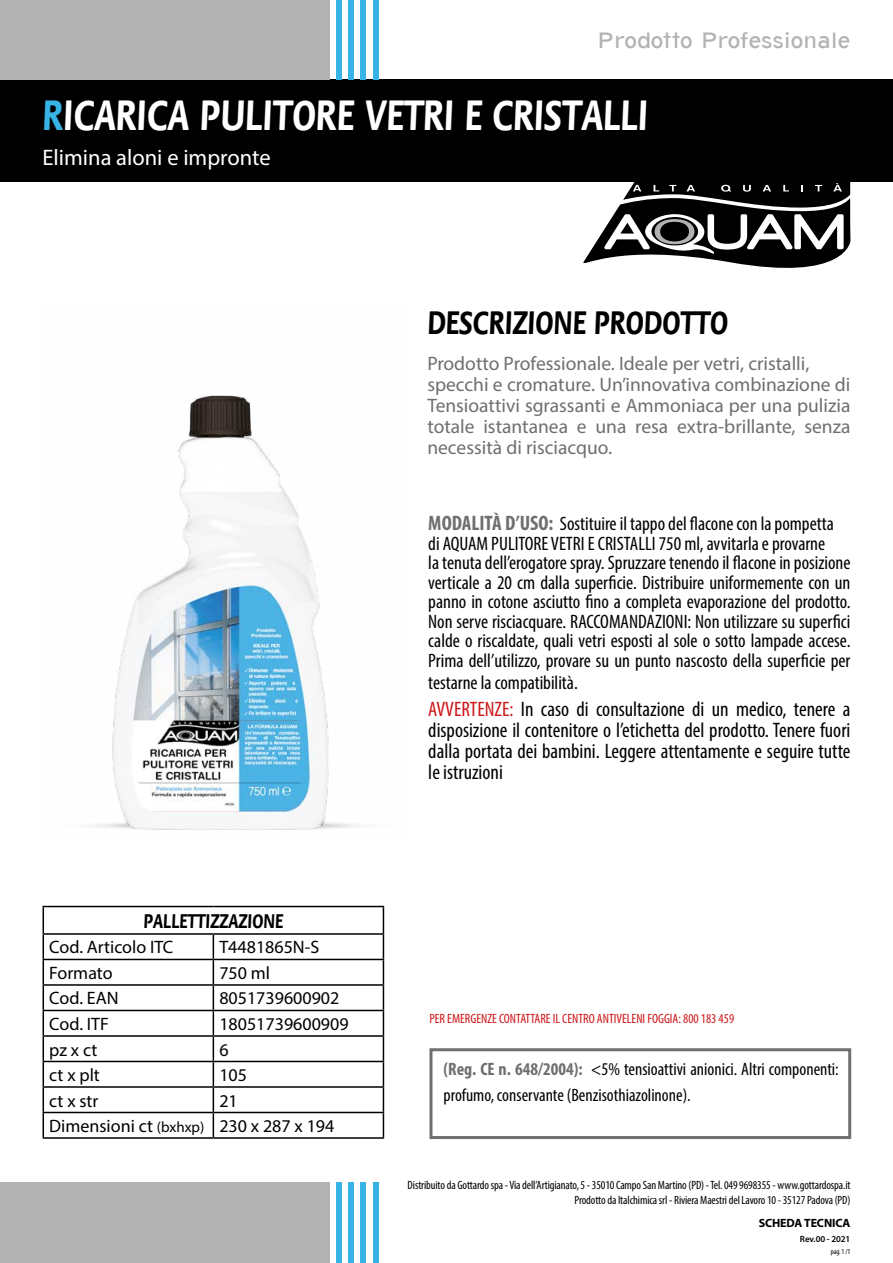
<style>
.page{position:relative;width:893px;height:1263px;background:#fff}
.page>*{position:absolute;margin:0;border:0;box-sizing:border-box;transform-origin:0 0}
.t1{font:700 45px "Flora";color:#fff;scale:.83 1}
.t2{font:700 34.5px "Flora";color:#000;scale:.83 1}
.t3{font:22.5px "Myriad Pro";color:#fff}
.t4{font:22.5px "AT Sans Number One";color:#b3b2b2}
.t5{font:condensed 21px/21px "Myriad Pro";color:#000;text-align:justify}
.t6{font:700 21px "Flora";color:#000;scale:.83 1}
.t7{font:condensed 19.5px/19.5px "Myriad Pro";color:#000}
.t8{font:19.5px/21px "Myriad Pro";color:#706f6f}
.t9{font:18px/25.5px "Myriad Pro";color:#000}
.t10{font:condensed 18px/25.5px "Myriad Pro";color:#000}
.t11{font:condensed 13.5px "Myriad Pro";color:#cd1719}
.t12{font:condensed 12px/15px "Myriad Pro";letter-spacing:-.01em;color:#000;text-align:right}
.t13{font:700 12px "Myriad Pro";letter-spacing:-.01em;color:#000}
.t14{font:600 9px "Myriad Pro";letter-spacing:-.01em;color:#000}
.t15{font:condensed 7.5px "Myriad Pro";color:#000}
.s1{color:#37b4e5}
.s2{font-size:15px}
.s3{font-weight:700;font-size:21px;color:#706f6f}
.s4{color:#cd1719}
.s5{font-weight:700;color:#706f6f}
</style>
<div class="page">
<svg style="left:583px;top:182px;width:267px;height:86px"></svg>
<div style="left:0;top:80px;width:893px;height:102px;background:#000"></div>
<div style="left:373px;top:1182px;width:6px;height:81px;background:#37b4e5"></div>
<div style="left:361px;top:1182px;width:5px;height:81px;background:#37b4e5"></div>
<div style="left:348px;top:1182px;width:6px;height:81px;background:#37b4e5"></div>
<div style="left:336px;top:1182px;width:6px;height:81px;background:#37b4e5"></div>
<div style="left:0;top:1182px;width:329px;height:81px;background:#b3b2b2"></div>
<div style="left:373px;top:0;width:6px;height:80px;background:#37b4e5"></div>
<div style="left:361px;top:0;width:5px;height:80px;background:#37b4e5"></div>
<div style="left:348px;top:0;width:6px;height:80px;background:#37b4e5"></div>
<div style="left:336px;top:0;width:6px;height:80px;background:#37b4e5"></div>
<div style="left:0;top:0;width:329px;height:80px;background:#b3b2b2"></div>
<div style="left:429px;top:1048px;width:422px;height:91px;border:3px solid #706f6f"></div>
<hr style="left:43px;top:906px;width:170px;height:1px;background:#000">
<hr style="left:213px;top:906px;width:171px;height:1px;background:#000">
<hr style="left:43px;top:933px;width:170px;height:2px;background:#000">
<hr style="left:213px;top:933px;width:171px;height:2px;background:#000">
<hr style="left:43px;top:959px;width:170px;height:1px;background:#000">
<hr style="left:213px;top:959px;width:171px;height:1px;background:#000">
<hr style="left:43px;top:984px;width:170px;height:2px;background:#000">
<hr style="left:213px;top:984px;width:171px;height:2px;background:#000">
<hr style="left:43px;top:1010px;width:170px;height:1px;background:#000">
<hr style="left:213px;top:1010px;width:171px;height:1px;background:#000">
<hr style="left:43px;top:1035px;width:170px;height:2px;background:#000">
<hr style="left:213px;top:1035px;width:171px;height:2px;background:#000">
<hr style="left:43px;top:1061px;width:170px;height:1px;background:#000">
<hr style="left:213px;top:1061px;width:171px;height:1px;background:#000">
<hr style="left:43px;top:1086px;width:170px;height:2px;background:#000">
<hr style="left:213px;top:1086px;width:171px;height:2px;background:#000">
<hr style="left:43px;top:1112px;width:170px;height:1px;background:#000">
<svg style="left:43px;top:907px;width:1px;height:230px"></svg>
<hr style="left:213px;top:1112px;width:171px;height:1px;background:#000">
<svg style="left:213px;top:935px;width:1px;height:202px"></svg>
<svg style="left:383px;top:907px;width:1px;height:230px"></svg>
<hr style="left:43px;top:1137px;width:170px;height:2px;background:#000">
<hr style="left:213px;top:1137px;width:171px;height:2px;background:#000">
<img style="left:91px;top:395px;width:269px;height:435px">
<p class="t4" style="left:597px;top:27px;width:255px">Prodotto Professionale</p>
<h1 class="t1" style="left:43px;top:91px;width:731px"><span class="s1">R</span>ICARICA PULITORE VETRI E CRISTALLI</h1>
<p class="t3" style="left:43px;top:143px;width:230px">Elimina aloni e impronte</p>
<p class="t6" style="left:144px;top:910px;width:170px">PALLETTIZZAZIONE</p>
<p class="t9" style="left:49px;top:934px;width:126px">Cod. Articolo ITC</p>
<p class="t9" style="left:219px;top:934px;width:101px">T4481865N-S</p>
<p class="t9" style="left:49px;top:960px;width:65px">Formato</p>
<p class="t9" style="left:219px;top:960px;width:52px">750 ml</p>
<p class="t9" style="left:49px;top:985px;width:71px">Cod. EAN</p>
<p class="t9" style="left:219px;top:985px;width:122px">8051739600902</p>
<p class="t9" style="left:49px;top:1011px;width:61px">Cod. ITF</p>
<p class="t9" style="left:219px;top:1011px;width:131px">18051739600909</p>
<p class="t9" style="left:49px;top:1036px;width:50px">pz x ct</p>
<p class="t9" style="left:219px;top:1036px;width:11px">6</p>
<p class="t9" style="left:49px;top:1062px;width:52px">ct x plt</p>
<p class="t9" style="left:219px;top:1062px;width:29px">105</p>
<p class="t9" style="left:49px;top:1087px;width:51px">ct x str</p>
<p class="t9" style="left:49px;top:1087px;width:287px;text-indent:170px">21<br>Dimensioni ct <span class="s2">(bxhxp)</span> 230 x 287 x 194</p>
<h2 class="t2" style="left:427px;top:304px;width:364px">DESCRIZIONE PRODOTTO</h2>
<p class="t8" style="left:427px;top:352px;width:425px">Prodotto Professionale. Ideale per vetri, cristalli, specchi e cromature. Un’innovativa combinazione di Tensioattivi sgrassanti e Ammoniaca per una pulizia totale istantanea e una resa extra-brillante, senza necessità di risciacquo.</p>
<p class="t7" style="left:428px;top:514px;width:424px"><span class="s3">MODALITÀ D’USO:</span> Sostituire il tappo del flacone con la pompetta<br>di AQUAM PULITORE VETRI E CRISTALLI 750 ml, avvitarla e provarne<br>la tenuta dell’erogatore spray. Spruzzare tenendo il flacone in posizione verticale a 20 cm dalla superficie. Distribuire uniformemente con un panno in cotone asciutto fino a completa evaporazione del prodotto.<br>Non serve risciacquare. RACCOMANDAZIONI: Non utilizzare su superfici calde o riscaldate, quali vetri esposti al sole o sotto lampade accese.<br>Prima dell’utilizzo, provare su un punto nascosto della superficie per</p>
<p class="t7" style="left:428px;top:673px;width:151px">testarne la compatibilità.</p>
<p class="t5" style="left:428px;top:699px;width:424px"><span class="s4">AVVERTENZE:</span> In caso di consultazione di un medico, tenere a disposizione il contenitore o l’etichetta del prodotto. Tenere fuori dalla portata dei bambini. Leggere attentamente e seguire tutte le istruzioni</p>
<p class="t11" style="left:429px;top:1011px;width:306px">PER EMERGENZE CONTATTARE IL CENTRO ANTIVELENI FOGGIA: 800 183 459</p>
<p class="t10" style="left:444px;top:1056px;width:397px"><span class="s5">(Reg. CE n. 648/2004):</span> &lt;5% tensioattivi anionici. Altri componenti: profumo, conservante (Benzisothiazolinone).</p>
<p class="t12" style="left:408px;top:1177px;width:444px">Distribuito da Gottardo spa - Via dell’Artigianato, 5 - 35010 Campo San Martino (PD) - Tel. 049 9698355 - www.gottardospa.it<br>Prodotto da Italchimica srl - Riviera Maestri del Lavoro 10 - 35127 Padova (PD)</p>
<p class="t13" style="left:759px;top:1215px;width:93px">SCHEDA TECNICA</p>
<p class="t14" style="left:800px;top:1233px;width:52px">Rev.00 - 2021</p>
<p class="t15" style="left:831px;top:1246px;width:21px">pag. 1 /1</p>
</div>
